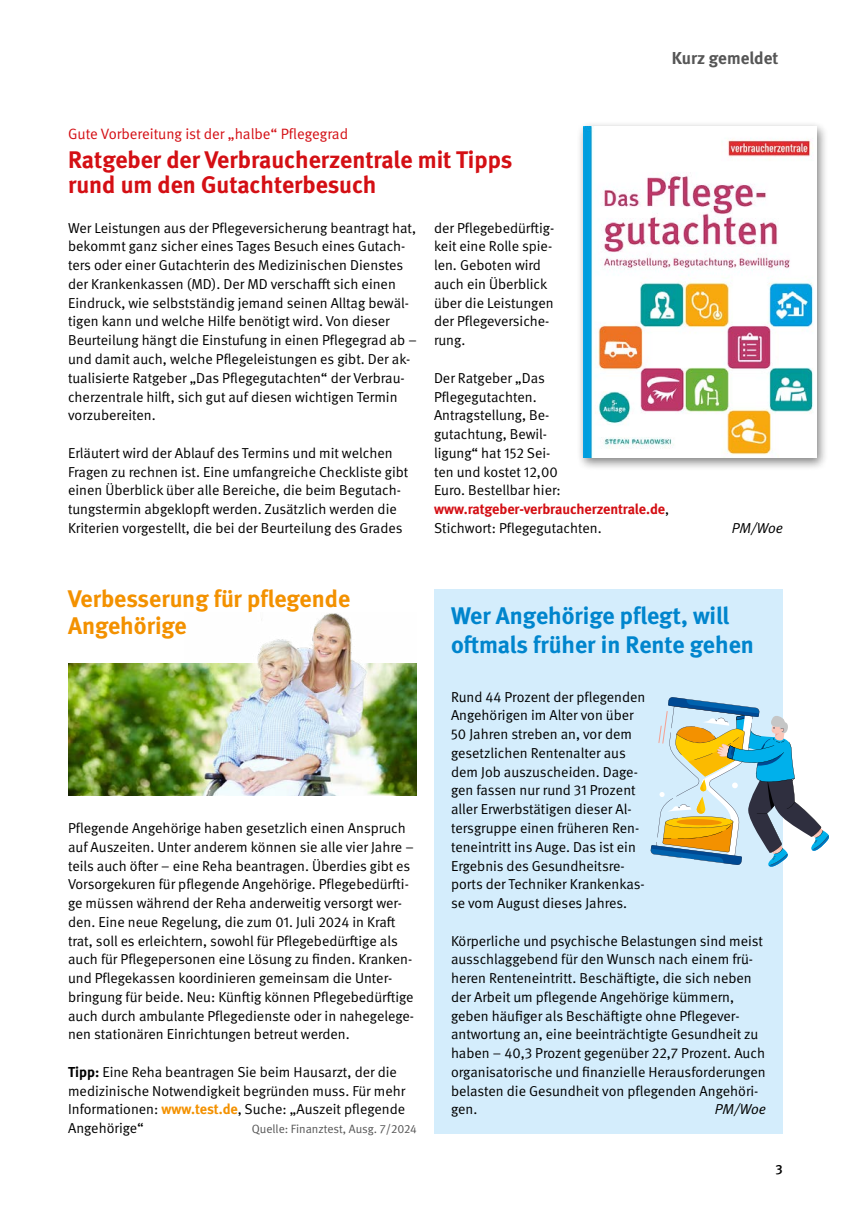
<style>
.page{position:relative;width:851px;height:1221px;background:#fff}
.page>*{position:absolute;margin:0;border:0;box-sizing:border-box;transform-origin:0 0}
._01_Überschriften_Ü14-17{font:700 24px/25.5px "DGUV Meta";color:#d40f14}
._01_Überschriften_Ü16-19{font:700 24px/28.5px "DGUV Meta";color:#0085cd}
._01_Überschriften_Ü14-17-2{font:700 24px/27px "DGUV Meta";color:#f39100}
.t1{font:700 17.25px "DGUV Meta";color:#565656}
._01_Überschriften_ZwÜ1{font:15px "DGUV Meta";color:#d40f14}
._01_Überschriften_Fließtext{font:14.4px/18.8px "DGUV Meta";color:#000}
._01_Überschriften_Fließtext-2{font:italic 14.4px "DGUV Meta";letter-spacing:-.01em;color:#000}
.t2{font:500 13.5px "DGUV Meta";color:#000}
._01_Überschriften_Fließtext-3{font:12px "DGUV Meta";color:#565656}
.s1{font-weight:700;color:#d40f14}
.s2{font-weight:700}
.s3{font-weight:700;color:#f39100}
</style>
<div class="page">
<div style="left:434px;top:589px;width:348px;height:544px;background:#d4edfc"></div>
<div style="left:576px;top:121px;width:252px;height:350px;background:#000;opacity:.5"></div>
<img style="left:583px;top:126px;width:233px;height:332px">
<img style="left:68px;top:663px;width:117px;height:132px">
<svg style="left:650px;top:697px;width:179px;height:172px"></svg>
<img style="left:185px;top:613px;width:232px;height:182px">
<p class="t1" style="left:672px;top:48px;width:108px">Kurz gemeldet</p>
<h3 class="_01_Überschriften_ZwÜ1" style="left:68px;top:125px;width:281px">Gute Vorbereitung ist der „halbe“ Pflegegrad</h3>
<h2 class="_01_Überschriften_Ü14-17" style="left:68px;top:147px;width:445px">Ratgeber der Verbraucherzentrale mit Tipps rund um den Gutachterbesuch</h2>
<p class="_01_Überschriften_Fließtext" style="left:68px;top:219px;width:350px">Wer Leistungen aus der Pflegeversicherung beantragt hat, bekommt ganz sicher eines Tages Besuch eines Gutach&shy;ters oder einer Gutachterin des Medizinischen Dienstes der Krankenkassen (MD). Der MD verschafft sich einen Eindruck, wie selbstständig jemand seinen Alltag bewäl&shy;tigen kann und welche Hilfe benötigt wird. Von dieser Beurteilung hängt die Einstufung in einen Pflegegrad ab – und damit auch, welche Pflegeleistungen es gibt. Der ak&shy;tualisierte Ratgeber „Das Pflegegutachten“ der Verbrau&shy;cherzentrale hilft, sich gut auf diesen wichtigen Termin vorzubereiten.</p>
<p class="_01_Überschriften_Fließtext" style="left:68px;top:444px;width:342px">Erläutert wird der Ablauf des Termins und mit welchen Fragen zu rechnen ist. Eine umfangreiche Checkliste gibt einen Überblick über alle Bereiche, die beim Begutach&shy;tungstermin abgeklopft werden. Zusätzlich werden die Kriterien vorgestellt, die bei der Beurteilung des Grades</p>
<p class="_01_Überschriften_Fließtext" style="left:434px;top:219px;width:122px">der Pflegebedürftig&shy;keit eine Rolle spie&shy;len. Geboten wird auch ein Überblick über die Leistungen der Pflegeversiche&shy;rung.</p>
<p class="_01_Überschriften_Fließtext" style="left:434px;top:369px;width:236px">Der Ratgeber „Das<br>Pflegegutachten.<br>Antragstellung, Be-<br>gutachtung, Bewil-<br>ligung“ hat 152 Sei-<br>ten und kostet 12,00<br>Euro. Bestellbar hier: <span class="s1">www.ratgeber-verbraucherzentrale.de</span>,<br>Stichwort: Pflegegutachten.</p>
<p class="_01_Überschriften_Fließtext-2" style="left:731px;top:519px;width:53px">PM/Woe</p>
<h2 class="_01_Überschriften_Ü14-17-2" style="left:68px;top:586px;width:283px">Verbesserung für pflegende<br>Angehörige</h2>
<p class="_01_Überschriften_Fließtext" style="left:68px;top:819px;width:347px">Pflegende Angehörige haben gesetzlich einen Anspruch auf Auszeiten. Unter anderem können sie alle vier Jahre – teils auch öfter – eine Reha beantragen. Überdies gibt es Vorsorgekuren für pflegende Angehörige. Pflegebedürfti&shy;ge müssen während der Reha anderweitig versorgt wer&shy;den. Eine neue Regelung, die zum 01. Juli 2024 in Kraft trat, soll es erleichtern, sowohl für Pflegebedürftige als auch für Pflegepersonen eine Lösung zu finden. Kranken&shy;und Pflegekassen koordinieren gemeinsam die Unter&shy;bringung für beide. Neu: Künftig können Pflegebedürftige auch durch ambulante Pflegedienste oder in nahegelege&shy;nen stationären Einrichtungen betreut werden.</p>
<p class="_01_Überschriften_Fließtext" style="left:68px;top:1062px;width:338px"><span class="s2">Tipp:</span> Eine Reha beantragen Sie beim Hausarzt, der die medizinische Notwendigkeit begründen muss. Für mehr Informationen: <span class="s3">www.test.de</span>, Suche: „Auszeit pflegende Angehörige“</p>
<p class="_01_Überschriften_Fließtext-3" style="left:252px;top:1121px;width:167px">Quelle: Finanztest, Ausg. 7/2024</p>
<h2 class="_01_Überschriften_Ü16-19" style="left:451px;top:602px;width:304px">Wer Angehörige pflegt, will oftmals früher in Rente gehen</h2>
<p class="_01_Überschriften_Fließtext" style="left:451px;top:687px;width:196px">Rund 44 Prozent der pflegenden<br>Angehörigen im Alter von über<br>50 Jahren streben an, vor dem gesetzlichen Rentenalter aus dem Job auszuscheiden. Dage&shy;gen fassen nur rund 31 Prozent aller Erwerbstätigen dieser Al&shy;tersgruppe einen früheren Ren&shy;teneintritt ins Auge. Das ist ein<br>Ergebnis des Gesundheitsre&shy;ports der Techniker Krankenkas&shy;se vom August dieses Jahres.</p>
<p class="_01_Überschriften_Fließtext" style="left:451px;top:931px;width:316px">Körperliche und psychische Belastungen sind meist ausschlaggebend für den Wunsch nach einem frü&shy;heren Renteneintritt. Beschäftigte, die sich neben der Arbeit um pflegende Angehörige kümmern, geben häufiger als Beschäftigte ohne Pflegever&shy;antwortung an, eine beeinträchtigte Gesundheit zu haben – 40,3 Prozent gegenüber 22,7 Prozent. Auch organisatorische und finanzielle Herausforderungen belasten die Gesundheit von pflegenden Angehöri&shy;gen.</p>
<p class="_01_Überschriften_Fließtext-2" style="left:714px;top:1100px;width:53px">PM/Woe</p>
<p class="t2" style="left:775px;top:1161px;width:9px">3</p>
</div>
